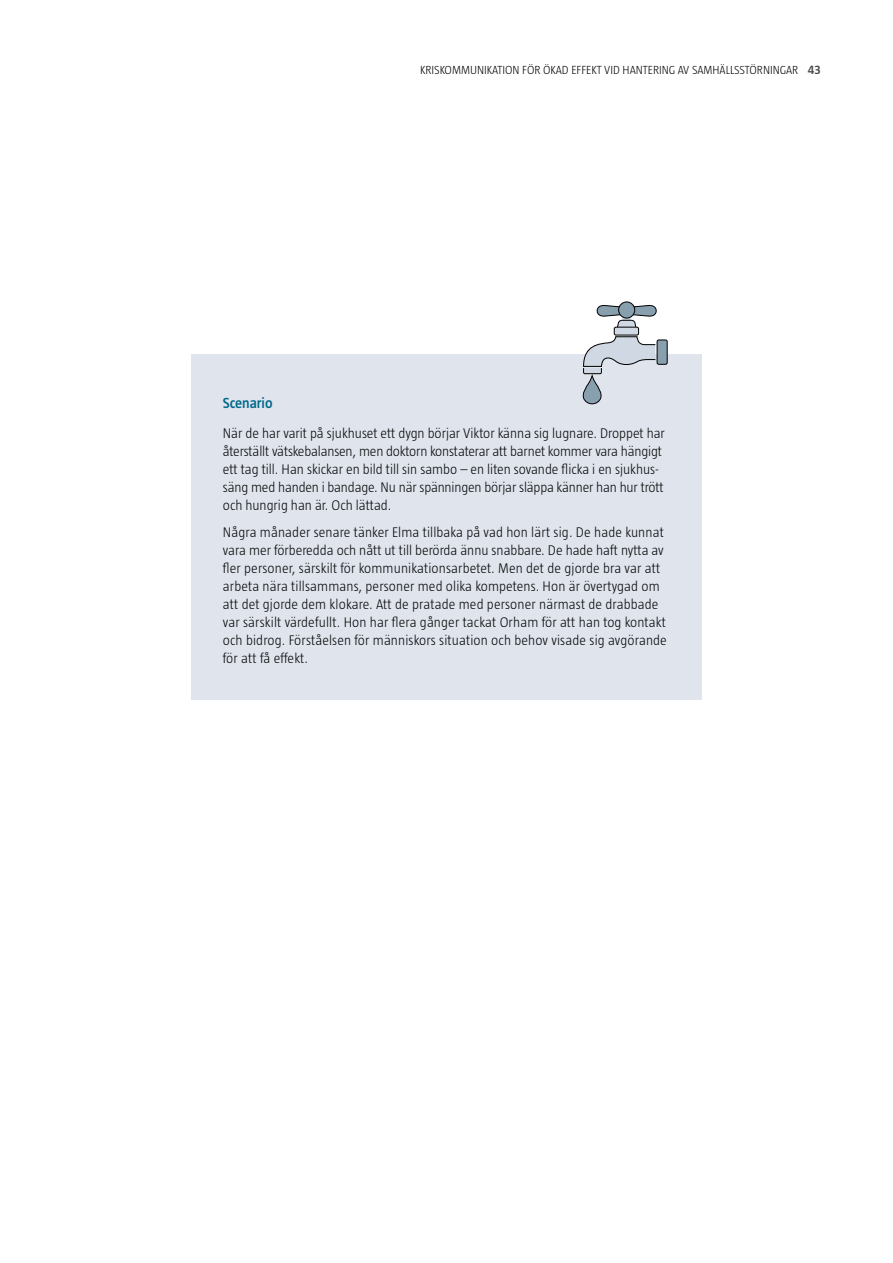
<style>
.page{position:relative;width:893px;height:1263px;background:#fff}
.page>*{position:absolute;margin:0;border:0;box-sizing:border-box;transform-origin:0 0}
.Rek_Rubrik{font:600 15px "Taz";letter-spacing:-.005em;color:#00688b}
.Scenario_p{font:300 14.25px/18px "Taz";color:#000}
.t1{font:300 12px "Taz";color:#000}
.s1{font-weight:600;font-size:12.75px;color:#4a4a49}
</style>
<div class="page">
<div style="left:191px;top:354px;width:511px;height:346px;background:#dfe4ed"></div>
<div style="left:657px;top:340px;width:10px;height:24px;background:#889fae;border-radius:2px"></div>
<div style="left:657px;top:339px;width:11px;height:26px;border:1px solid #000;border-radius:2px"></div>
<svg style="left:596px;top:305px;width:61px;height:25px"></svg>
<svg style="left:582px;top:337px;width:74px;height:68px"></svg>
<div style="left:614px;top:327px;width:25px;height:8px;background:#cfd8e3;border-radius:2px"></div>
<div style="left:614px;top:327px;width:25px;height:9px;border:1px solid #000;border-radius:2px"></div>
<div style="left:619px;top:302px;width:16px;height:16px;background:#889fae;border-radius:50%"></div>
<div style="left:618px;top:301px;width:17px;height:18px;border:1px solid #000;border-radius:50%"></div>
<p class="t1" style="left:420px;top:63px;width:402px">KRISKOMMUNIKATION FÖR ÖKAD EFFEKT VID HANTERING AV SAMHÄLLSSTÖRNINGAR <span class="s1">43</span></p>
<p class="Rek_Rubrik" style="left:223px;top:394px;width:51px">Scenario</p>
<p class="Scenario_p" style="left:223px;top:424px;width:444px">När de har varit på sjukhuset ett dygn börjar Viktor känna sig lugnare. Droppet har återställt vätskebalansen, men doktorn konstaterar att barnet kommer vara hängigt ett tag till. Han skickar en bild till sin sambo – en liten sovande flicka i en sjukhus&shy;säng med handen i bandage. Nu när spänningen börjar släppa känner han hur trött och hungrig han är. Och lättad.</p>
<p class="Scenario_p" style="left:223px;top:523px;width:445px">Några månader senare tänker Elma tillbaka på vad hon lärt sig. De hade kunnat vara mer förberedda och nått ut till berörda ännu snabbare. De hade haft nytta av fler personer, särskilt för kommunikationsarbetet. Men det de gjorde bra var att arbeta nära tillsammans, personer med olika kompetens. Hon är övertygad om att det gjorde dem klokare. Att de pratade med personer närmast de drabbade var särskilt värdefullt. Hon har flera gånger tackat Orham för att han tog kontakt och bidrog. Förståelsen för människors situation och behov visade sig avgörande för att få effekt.</p>
</div>
